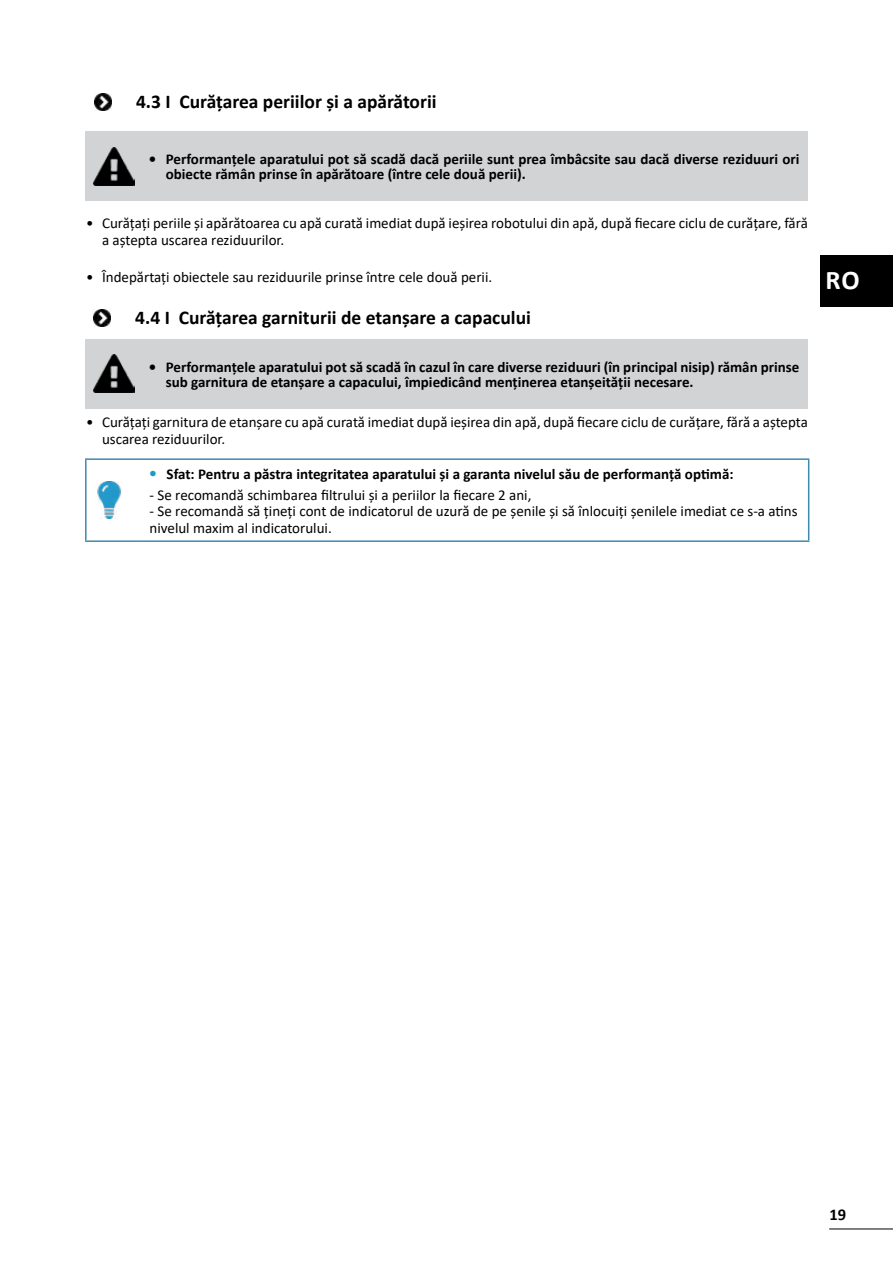
<style>
.page{position:relative;width:893px;height:1263px;background:#fff}
.page>*{position:absolute;margin:0;border:0;box-sizing:border-box;transform-origin:0 0}
.t1{font:700 27px "Calibri";color:#fff}
.t2{font:700 19.5px "Calibri";color:#000}
.t3{font:700 16.5px "Calibri";color:#000}
.t4{font:15px/16.5px "Calibri";color:#000}
.t5{font:700 15px/15px "Calibri";color:#000}
.s1{font-family:"Myriad Pro";font-size:21px;color:#169ac8}
</style>
<div class="page">
<hr style="left:829px;top:1228px;width:64px;height:1px;background:#000">
<img style="left:94px;top:94px;width:17px;height:17px">
<div style="left:85px;top:131px;width:55px;height:70px;background:#d1d3d4"></div>
<div style="left:140px;top:131px;width:668px;height:70px;background:#d1d3d4"></div>
<img style="left:94px;top:147px;width:41px;height:38px">
<img style="left:94px;top:309px;width:17px;height:17px">
<div style="left:85px;top:339px;width:55px;height:69px;background:#d1d3d4"></div>
<div style="left:140px;top:339px;width:668px;height:69px;background:#d1d3d4"></div>
<img style="left:94px;top:354px;width:41px;height:39px">
<hr style="left:85px;top:458px;width:56px;height:2px;background:#3e89b0">
<hr style="left:85px;top:460px;width:2px;height:80px;background:#3e89b0">
<hr style="left:141px;top:458px;width:668px;height:2px;background:#3e89b0">
<hr style="left:808px;top:460px;width:1px;height:80px;background:#3e89b0">
<hr style="left:85px;top:540px;width:56px;height:2px;background:#3e89b0">
<hr style="left:141px;top:540px;width:668px;height:2px;background:#3e89b0">
<img style="left:97px;top:482px;width:25px;height:37px">
<div style="left:821px;top:255px;width:72px;height:51px;background:#000"></div>
<h2 class="t2" style="left:136px;top:88px;width:302px">4.3 I Curățarea periilor și a apărătorii</h2>
<p class="t5" style="left:166px;top:152px;width:635px;text-indent:-17px">• Performanțele aparatului pot să scadă dacă periile sunt prea îmbâcsite sau dacă diverse reziduuri ori obiecte rămân prinse în apărătoare (între cele două perii).</p>
<p class="t4" style="left:102px;top:214px;width:707px;text-indent:-16px">• Curățați periile și apărătoarea cu apă curată imediat după ieșirea robotului din apă, după fiecare ciclu de curățare, fără a aștepta uscarea reziduurilor.</p>
<p class="t4" style="left:86px;top:268px;width:408px">• Îndepărtați obiectele sau reziduurile prinse între cele două perii.</p>
<h2 class="t2" style="left:135px;top:304px;width:397px">4.4 I Curățarea garniturii de etanșare a capacului</h2>
<p class="t5" style="left:166px;top:359px;width:635px;text-indent:-17px">• Performanțele aparatului pot să scadă în cazul în care diverse reziduuri (în principal nisip) rămân prinse sub garnitura de etanșare a capacului, împiedicând menținerea etanșeității necesare.</p>
<p class="t4" style="left:102px;top:414px;width:707px;text-indent:-16px">• Curățați garnitura de etanșare cu apă curată imediat după ieșirea din apă, după fiecare ciclu de curățare, fără a aștepta uscarea reziduurilor.</p>
<p class="t5" style="left:150px;top:466px;width:585px"><span class="s1">•</span> Sfat: Pentru a păstra integritatea aparatului şi a garanta nivelul său de performanţă optimă:</p>
<p class="t4" style="left:150px;top:486px;width:383px">- Se recomandă schimbarea filtrului şi a periilor la fiecare 2 ani,</p>
<p class="t4" style="left:150px;top:503px;width:650px">- Se recomandă să ţineţi cont de indicatorul de uzură de pe şenile şi să înlocuiţi şenilele imediat ce s-a atins nivelul maxim al indicatorului.</p>
<h1 class="t1" style="left:825px;top:261px;width:36px">RO</h1>
<p class="t3" style="left:829px;top:1203px;width:18px">19</p>
</div>
